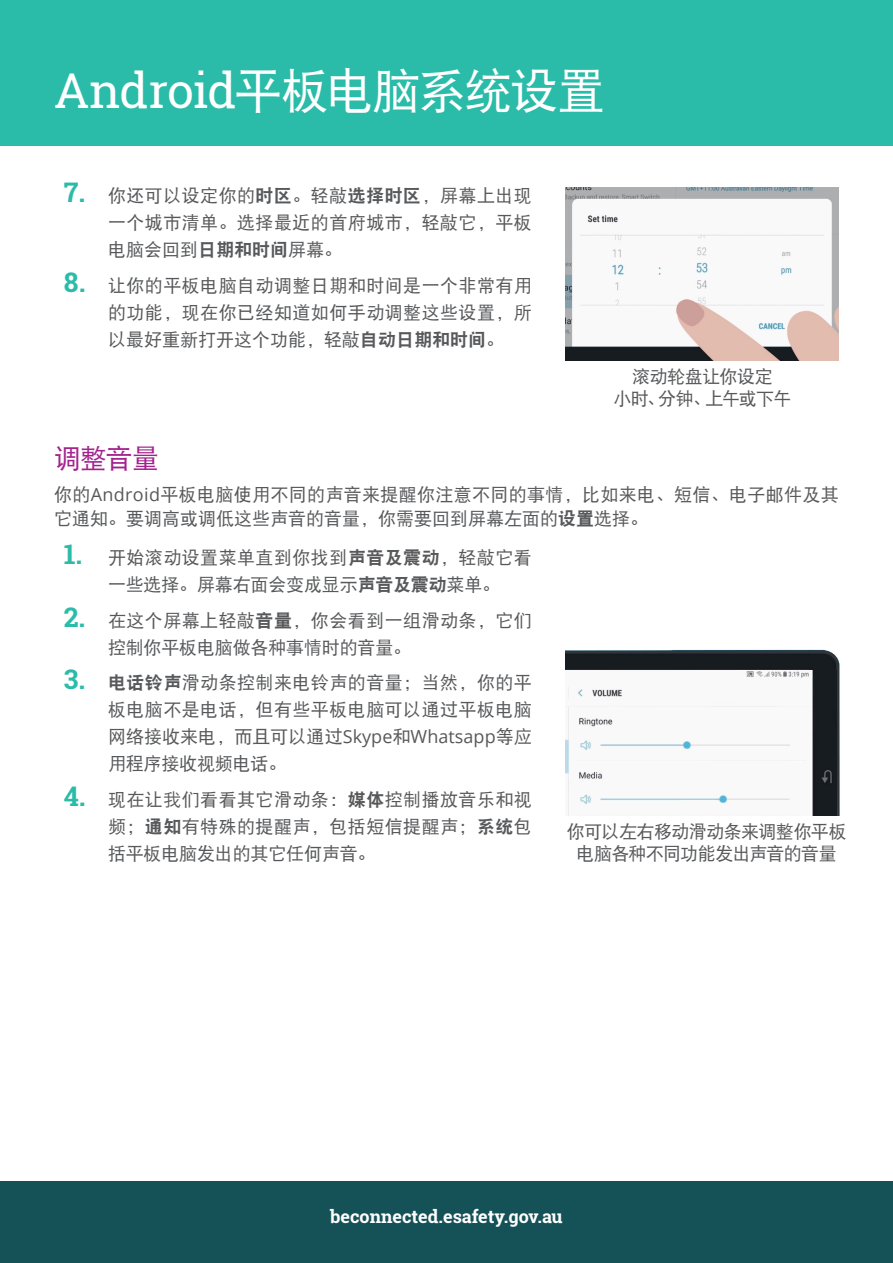
<style>
.page{position:relative;width:893px;height:1263px;background:#fff}
.page>*{position:absolute;margin:0;border:0;box-sizing:border-box;transform-origin:0 0}
.t1{font:48px "DF Hei W5";letter-spacing:-.035em;color:#fff}
.t2{font:27px "DF Hei W5";color:#a3228e}
.t3{font:18px/27px "DF Hei W5";letter-spacing:.02em;color:#57585a;text-align:justify}
.t4{font:18px/21.6px "DF Hei W5";letter-spacing:-.03em;color:#57585a;text-align:center}
.t5{font:700 18px "Roboto Slab";color:#fff}
.s1{font-family:"Roboto Slab"}
.s2{font-family:"Roboto Slab";font-weight:700;font-size:27px;color:#2abca8}
.s3{font-family:"DF Hei W9"}
.s4{font-family:"Open Sans"}
</style>
<div class="page">
<div style="left:0;top:1181px;width:893px;height:82px;background:#155257"></div>
<div style="left:0;top:0;width:893px;height:145px;background:#2abca8"></div>
<img style="left:566px;top:188px;width:273px;height:172px">
<img style="left:566px;top:649px;width:274px;height:166px">
<div style="left:812px;top:670px;width:24px;height:145px;background:#171c20"></div>
<img style="left:566px;top:670px;width:246px;height:145px">
<h1 class="t1" style="left:54px;top:67px;width:553px"><span class="s1">Android</span>平板电脑系统设置</h1>
<p class="t3" style="left:108px;top:182px;width:425px;text-indent:-44px"><span class="s2">7.</span> 你还可以设定你的<span class="s3">时区</span>。轻敲<span class="s3">选择时区</span>，屏幕上出现一个城市清单。选择最近的首府城市，轻敲它，平板电脑会回到<span class="s3">日期和时间</span>屏幕。</p>
<p class="t3" style="left:108px;top:272px;width:425px;text-indent:-44px"><span class="s2">8.</span> 让你的平板电脑自动调整日期和时间是一个非常有用的功能，现在你已经知道如何手动调整这些设置，所以最好重新打开这个功能，轻敲<span class="s3">自动日期和时间</span>。</p>
<p class="t4" style="left:613px;top:366px;width:180px">滚动轮盘让你设定<br>小时、分钟、上午或下午</p>
<h2 class="t2" style="left:54px;top:445px;width:107px">调整音量</h2>
<p class="t3" style="left:54px;top:482px;width:786px;line-height:24px">你的<span class="s4">Android</span>平板电脑使用不同的声音来提醒你注意不同的事情，比如来电、短信、电子邮件及其它通知。要调高或调低这些声音的音量，你需要回到屏幕左面的<span class="s3">设置</span>选择。</p>
<p class="t3" style="left:108px;top:544px;width:425px;text-indent:-44px"><span class="s2">1.</span> 开始滚动设置菜单直到你找到<span class="s3">声音及震动</span>，轻敲它看一些选择。屏幕右面会变成显示<span class="s3">声音及震动</span>菜单。</p>
<p class="t3" style="left:108px;top:607px;width:425px;text-indent:-44px"><span class="s2">2.</span> 在这个屏幕上轻敲<span class="s3">音量</span>，你会看到一组滑动条，它们控制你平板电脑做各种事情时的音量。</p>
<p class="t3" style="left:108px;top:669px;width:425px;text-indent:-44px"><span class="s2">3.</span> <span class="s3">电话铃声</span>滑动条控制来电铃声的音量；当然，你的平板电脑不是电话，但有些平板电脑可以通过平板电脑网络接收来电，而且可以通过<span class="s4">Skype</span>和<span class="s4">Whatsapp</span>等应用程序接收视频电话。</p>
<p class="t3" style="left:108px;top:786px;width:425px;text-indent:-44px"><span class="s2">4.</span> 现在让我们看看其它滑动条：<span class="s3">媒体</span>控制播放音乐和视频；<span class="s3">通知</span>有特殊的提醒声，包括短信提醒声；<span class="s3">系统</span>包括平板电脑发出的其它任何声音。</p>
<p class="t4" style="left:567px;top:821px;width:281px">你可以左右移动滑动条来调整你平板电脑各种不同功能发出声音的音量</p>
<p class="t5" style="left:330px;top:1204px;width:234px">beconnected.esafety.gov.au</p>
</div>
